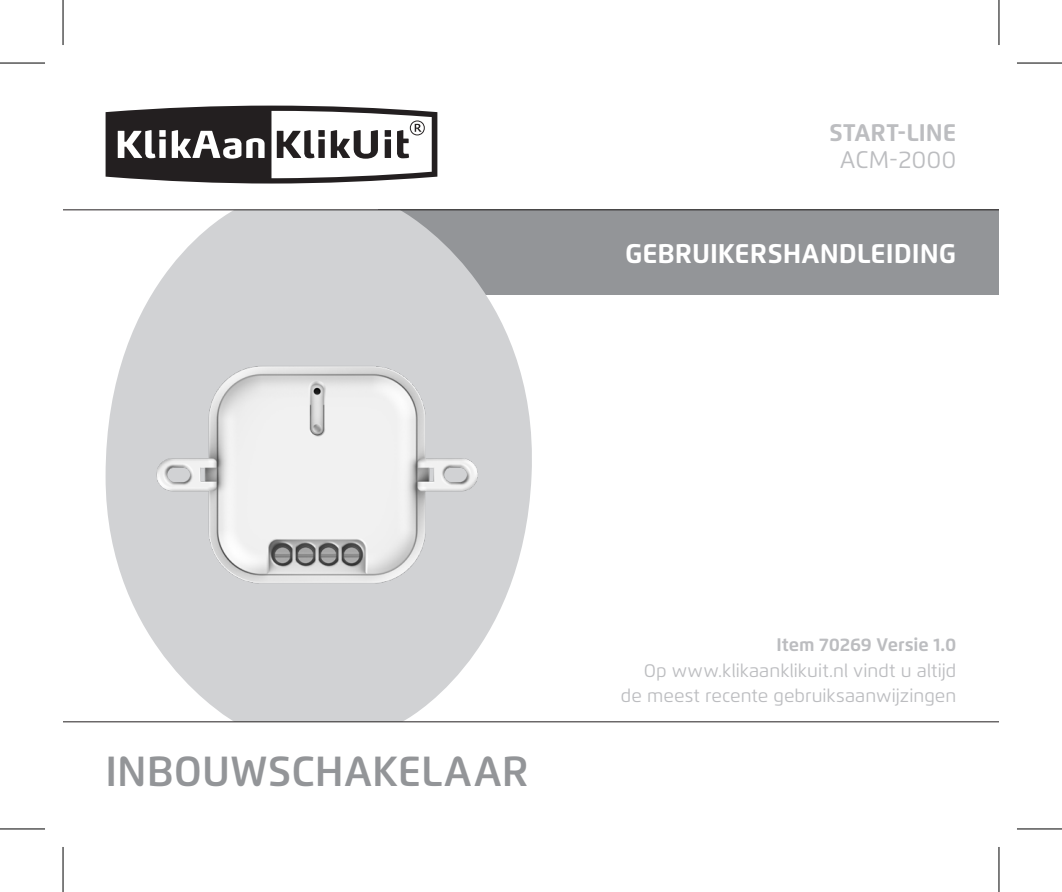
<style>
.page{position:relative;width:1062px;height:892px;background:#fff}
.page>*{position:absolute;margin:0;border:0;box-sizing:border-box;transform-origin:0 0}
.t1{font:600 42px "Flexo";color:#939598}
.t2{font:700 27px "Flexo";color:#fff}
.t3{font:700 24px "Flexo";color:#bcbdc0}
.t4{font:24px "Flexo";color:#bcbdc0}
.t5{font:18.3px "Flexo";color:#bcbdc0}
.t6{font:700 18.3px "Flexo";letter-spacing:-.005em;color:#bcbdc0}
</style>
<div class="page">
<svg style="left:106px;top:106px;width:331px;height:77px"></svg>
<div style="left:378px;top:210px;width:620px;height:85px;background:#939598"></div>
<svg style="left:106px;top:210px;width:434px;height:511px;fill:#d1d2d4"></svg>
<hr style="left:63px;top:209px;width:935px;height:1px;background:#231f20">
<hr style="left:63px;top:721px;width:935px;height:1px;background:#231f20">
<img style="left:113px;top:272px;width:408px;height:331px">
<svg style="left:0;top:829px;width:45px;height:1px"></svg>
<svg style="left:1017px;top:829px;width:44px;height:1px"></svg>
<hr style="left:0;top:62px;width:45px;height:2px;background:#000">
<hr style="left:1016px;top:62px;width:45px;height:2px;background:#000">
<hr style="left:0;top:828px;width:45px;height:1px;background:#000">
<hr style="left:1016px;top:828px;width:45px;height:1px;background:#000">
<hr style="left:62px;top:0;width:2px;height:45px;background:#000">
<hr style="left:62px;top:846px;width:2px;height:45px;background:#000">
<hr style="left:998px;top:0;width:1px;height:45px;background:#000">
<hr style="left:998px;top:846px;width:1px;height:45px;background:#000">
<p class="t3" style="left:829px;top:117px;width:128px">START-LINE</p>
<p class="t4" style="left:840px;top:145px;width:118px">ACM-2000</p>
<h2 class="t2" style="left:625px;top:237px;width:333px">GEBRUIKERSHANDLEIDING</h2>
<p class="t1" style="left:106px;top:746px;width:424px">INBOUWSCHAKELAAR</p>
<p class="t6" style="left:776px;top:633px;width:181px">Item 70269 Versie 1.0</p>
<p class="t5" style="left:643px;top:659px;width:314px">Op www.klikaanklikuit.nl vindt u altijd</p>
<p class="t5" style="left:621px;top:684px;width:337px">de meest recente gebruiksaanwijzingen</p>
</div>
